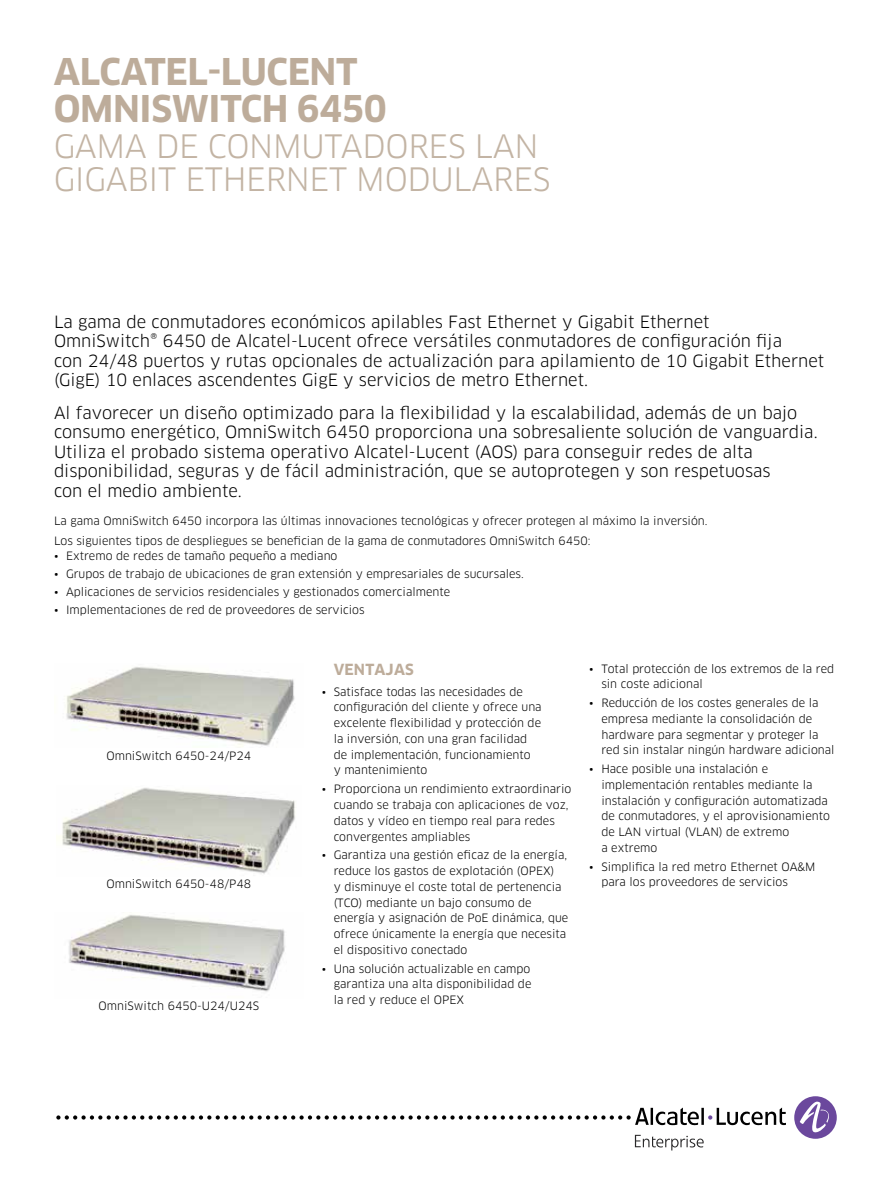
<style>
.page{position:relative;width:893px;height:1191px;background:#fff}
.page>*{position:absolute;margin:0;border:0;box-sizing:border-box;transform-origin:0 0}
.t1{font:700 36px/37.5px "Clan OT";letter-spacing:-.01em;color:#bdac9a}
.t2{font:31.5px/33px "Clan OT";letter-spacing:-.01em;color:#c3b4a4}
.t3{font:16.5px/19.5px "Clan OT";color:#000}
.t4{font:700 15px "Clan OT";letter-spacing:.01em;color:#bdac9a}
.t5{font:11.25px/15.8px "Clan OT";color:#000}
</style>
<div class="page">
<div style="left:794px;top:1096px;width:43px;height:42px;background:#6b489d;border-radius:50%"></div>
<svg style="left:800px;top:1101px;width:32px;height:32px"></svg>
<svg style="left:56px;top:1107px;width:730px;height:18px"></svg>
<svg style="left:635px;top:1134px;width:69px;height:16px"></svg>
<img style="left:66px;top:667px;width:229px;height:80px">
<img style="left:62px;top:787px;width:233px;height:87px">
<img style="left:69px;top:914px;width:216px;height:78px">
<h1 class="t1" style="left:54px;top:53px;width:335px">ALCATEL-LUCENT<br>OMNISWITCH 6450</h1>
<h2 class="t2" style="left:54px;top:130px;width:498px">GAMA DE CONMUTADORES LAN<br>GIGABIT ETHERNET MODULARES</h2>
<p class="t3" style="left:54px;top:312px;width:772px">La gama de conmutadores económicos apilables Fast Ethernet y Gigabit Ethernet<br>OmniSwitch® 6450 de Alcatel-Lucent ofrece versátiles conmutadores de configuración fija<br>con 24/48 puertos y rutas opcionales de actualización para apilamiento de 10 Gigabit Ethernet (GigE) 10 enlaces ascendentes GigE y servicios de metro Ethernet.</p>
<p class="t3" style="left:54px;top:403px;width:765px">Al favorecer un diseño optimizado para la flexibilidad y la escalabilidad, además de un bajo consumo energético, OmniSwitch 6450 proporciona una sobresaliente solución de vanguardia.<br>Utiliza el probado sistema operativo Alcatel-Lucent (AOS) para conseguir redes de alta disponibilidad, seguras y de fácil administración, que se autoprotegen y son respetuosas<br>con el medio ambiente.</p>
<p class="t5" style="left:54px;top:512px;width:655px;line-height:19.2px">La gama OmniSwitch 6450 incorpora las últimas innovaciones tecnológicas y ofrecer protegen al máximo la inversión.<br>Los siguientes tipos de despliegues se benefician de la gama de conmutadores OmniSwitch 6450:</p>
<p class="t5" style="left:54px;top:547px;width:285px">• Extremo de redes de tamaño pequeño a mediano</p>
<p class="t5" style="left:54px;top:565px;width:471px">• Grupos de trabajo de ubicaciones de gran extensión y empresariales de sucursales.</p>
<p class="t5" style="left:54px;top:583px;width:398px">• Aplicaciones de servicios residenciales y gestionados comercialmente</p>
<p class="t5" style="left:54px;top:601px;width:312px">• Implementaciones de red de proveedores de servicios</p>
<p class="t5" style="left:106px;top:747px;width:146px">OmniSwitch 6450-24/P24</p>
<p class="t5" style="left:106px;top:876px;width:146px">OmniSwitch 6450-48/P48</p>
<p class="t5" style="left:99px;top:998px;width:162px">OmniSwitch 6450-U24/U24S</p>
<h3 class="t4" style="left:334px;top:661px;width:82px">VENTAJAS</h3>
<p class="t5" style="left:334px;top:683px;width:209px;text-indent:-12px">• Satisface todas las necesidades de configuración del cliente y ofrece una excelente flexibilidad y protección de la inversión, con una gran facilidad de implementación, funcionamiento<br>y mantenimiento</p>
<p class="t5" style="left:334px;top:781px;width:239px;text-indent:-12px">• Proporciona un rendimiento extraordinario cuando se trabaja con aplicaciones de voz, datos y vídeo en tiempo real para redes convergentes ampliables</p>
<p class="t5" style="left:334px;top:847px;width:236px;text-indent:-12px">• Garantiza una gestión eficaz de la energía, reduce los gastos de explotación (OPEX)<br>y disminuye el coste total de pertenencia (TCO) mediante un bajo consumo de energía y asignación de PoE dinámica, que ofrece únicamente la energía que necesita el dispositivo conectado</p>
<p class="t5" style="left:334px;top:960px;width:199px;text-align:justify;text-indent:-12px">• Una solución actualizable en campo garantiza una alta disponibilidad de la red y reduce el OPEX</p>
<p class="t5" style="left:601px;top:660px;width:234px;text-indent:-12px">• Total protección de los extremos de la red sin coste adicional</p>
<p class="t5" style="left:601px;top:695px;width:235px;text-indent:-12px">• Reducción de los costes generales de la empresa mediante la consolidación de hardware para segmentar y proteger la red sin instalar ningún hardware adicional</p>
<p class="t5" style="left:601px;top:761px;width:230px;text-indent:-12px">• Hace posible una instalación e implementación rentables mediante la instalación y configuración automatizada de conmutadores, y el aprovisionamiento de LAN virtual (VLAN) de extremo<br>a extremo</p>
<p class="t5" style="left:601px;top:858px;width:216px;text-indent:-12px">• Simplifica la red metro Ethernet OA&amp;M para los proveedores de servicios</p>
</div>
